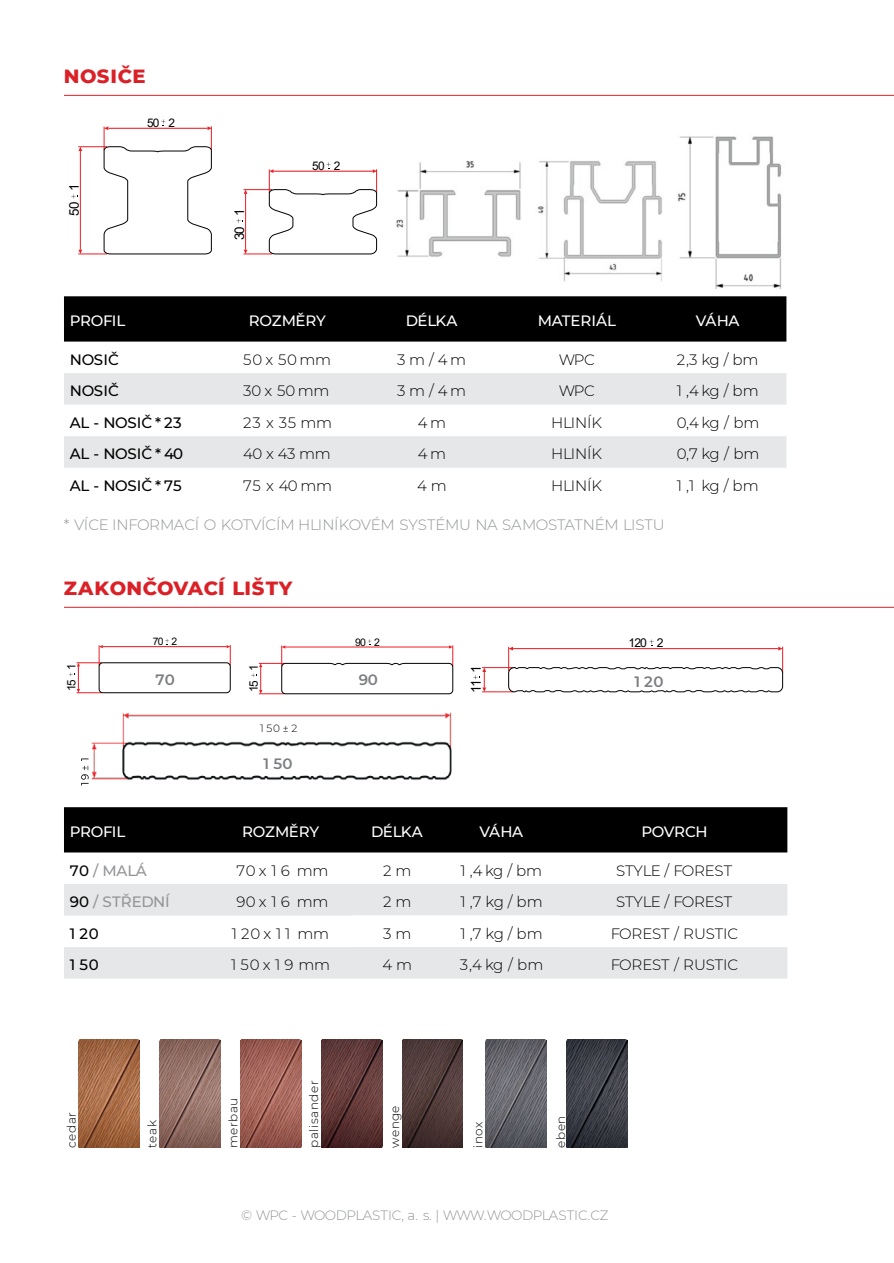
<style>
.page{position:relative;width:894px;height:1263px;background:#fff}
.page>*{position:absolute;margin:0;border:0;box-sizing:border-box;transform-origin:0 0}
.t1{font:800 19.5px "Montserrat";letter-spacing:.025em;color:#da2128}
.t2{font:300 15px "Montserrat";color:#000}
.t3{font:500 15px "Montserrat";letter-spacing:-.01em;color:#fff}
.t4{font:300 15px "Montserrat";letter-spacing:-.02em;color:#939598}
.t5{font:500 15px "Montserrat";letter-spacing:-.015em;color:#000}
.t6{font:500 15px "Montserrat";color:#939598}
.t7{font:600 15px "Montserrat";letter-spacing:.02em;color:#7c7e81}
.t8{font:300 15px "Montserrat";letter-spacing:.235em;color:#000}
.t9{font:300 15px "Montserrat";letter-spacing:.265em;color:#000}
.t10{font:13.65px "Arial";color:#000}
.t11{font:300 13.5px "Montserrat";letter-spacing:-.035em;color:#939598}
.t12{font:13.35px "Arial";color:#000}
.t13{font:12.15px "Arial";color:#000}
.t14{font:300 12px "Montserrat";letter-spacing:.04em;color:#000}
.t15{font:11.85px "Arial";color:#000}
.t16{font:11.7px "Arial";color:#000}
.t17{font:300 10.5px "Montserrat";color:#000}
.t18{font:10.5px "Arial";color:#000}
.t19{font:10.35px "Arial";color:#000}
.s1{color:#000}
</style>
<div class="page">
<hr style="left:64px;top:95px;width:829px;height:1px;background:#da2128">
<div style="left:64px;top:296px;width:722px;height:46px;background:#000"></div>
<svg style="left:64px;top:373px;width:722px;height:95px;fill:#e6e7e8"></svg>
<hr style="left:64px;top:607px;width:829px;height:1px;background:#da2128">
<hr style="left:103px;top:646px;width:123px;height:1px;background:#ed1d24">
<svg style="left:165px;top:639px;width:4px;height:6px"></svg>
<svg style="left:226px;top:645px;width:5px;height:20px"></svg>
<svg style="left:69px;top:645px;width:34px;height:48px"></svg>
<div style="left:99px;top:662px;width:132px;height:31px;border:1px solid #000;border-radius:4px"></div>
<div style="left:64px;top:807px;width:723px;height:45px;background:#000"></div>
<svg style="left:64px;top:884px;width:723px;height:95px;fill:#e6e7e8"></svg>
<svg style="left:353px;top:915px;width:208px;height:32px"></svg>
<svg style="left:251px;top:639px;width:202px;height:55px"></svg>
<hr style="left:482px;top:692px;width:31px;height:1px;background:#ed1d24">
<hr style="left:482px;top:667px;width:31px;height:1px;background:#ed1d24">
<svg style="left:473px;top:668px;width:13px;height:24px"></svg>
<svg style="left:507px;top:640px;width:276px;height:53px"></svg>
<img style="left:79px;top:1040px;width:60px;height:108px">
<img style="left:160px;top:1040px;width:60px;height:108px">
<img style="left:241px;top:1040px;width:60px;height:108px">
<img style="left:321px;top:1040px;width:61px;height:108px">
<img style="left:402px;top:1040px;width:61px;height:108px">
<img style="left:486px;top:1040px;width:60px;height:108px">
<img style="left:567px;top:1040px;width:60px;height:108px">
<svg style="left:71px;top:119px;width:141px;height:136px"></svg>
<svg style="left:236px;top:162px;width:141px;height:93px"></svg>
<img style="left:91px;top:713px;width:361px;height:67px">
<svg style="left:81px;top:758px;width:8px;height:27px"></svg>
<img style="left:396px;top:161px;width:125px;height:96px">
<img style="left:537px;top:161px;width:125px;height:121px">
<img style="left:678px;top:136px;width:104px;height:152px">
<svg style="left:613px;top:262px;width:3px;height:10px"></svg>
<h1 class="t1" style="left:64px;top:64px;width:83px">NOSIČE</h1>
<p class="t12" style="left:69px;top:216px;width:34px;rotate:-90deg">50 1</p>
<p class="t15" style="left:147px;top:118px;width:30px">50 2</p>
<p class="t12" style="left:234px;top:240px;width:34px;rotate:-90deg">30 1</p>
<p class="t15" style="left:312px;top:161px;width:30px">50 2</p>
<p class="t3" style="left:70px;top:312px;width:57px">PROFIL</p>
<p class="t3" style="left:249px;top:312px;width:79px">ROZMĚRY</p>
<p class="t3" style="left:406px;top:312px;width:53px">DÉLKA</p>
<p class="t3" style="left:538px;top:312px;width:80px">MATERIÁL</p>
<p class="t3" style="left:695px;top:312px;width:45px">VÁHA</p>
<p class="t5" style="left:70px;top:350px;width:50px">NOSIČ</p>
<p class="t2" style="left:243px;top:350px;width:89px">50x 50mm</p>
<p class="t2" style="left:397px;top:350px;width:70px">3m/4m</p>
<p class="t2" style="left:558px;top:350px;width:38px">WPC</p>
<p class="t2" style="left:677px;top:350px;width:83px">2,3 kg / bm</p>
<p class="t5" style="left:70px;top:382px;width:50px">NOSIČ</p>
<p class="t2" style="left:243px;top:382px;width:88px">30 x 50mm</p>
<p class="t2" style="left:397px;top:382px;width:70px">3m/4m</p>
<p class="t2" style="left:558px;top:382px;width:38px">WPC</p>
<p class="t2" style="left:677px;top:382px;width:83px">1,4kg/bm</p>
<p class="t5" style="left:70px;top:413px;width:113px">AL - NOSIČ * 23</p>
<p class="t2" style="left:243px;top:413px;width:90px">23 x 35mm</p>
<p class="t2" style="left:418px;top:413px;width:30px">4m</p>
<p class="t2" style="left:551px;top:413px;width:52px">HLINÍK</p>
<p class="t2" style="left:677px;top:413px;width:84px">0,4 kg / bm</p>
<p class="t5" style="left:70px;top:445px;width:115px">AL - NOSIČ * 40</p>
<p class="t2" style="left:243px;top:445px;width:89px">40 x 43 mm</p>
<p class="t2" style="left:418px;top:445px;width:30px">4m</p>
<p class="t2" style="left:551px;top:445px;width:52px">HLINÍK</p>
<p class="t2" style="left:677px;top:445px;width:84px">0,7 kg / bm</p>
<p class="t5" style="left:70px;top:476px;width:113px">AL - NOSIČ * 75</p>
<p class="t2" style="left:243px;top:476px;width:90px">75 x 40mm</p>
<p class="t2" style="left:417px;top:476px;width:31px">4 m</p>
<p class="t2" style="left:551px;top:476px;width:52px">HLINÍK</p>
<p class="t2" style="left:677px;top:476px;width:83px">1,1 kg/bm</p>
<p class="t4" style="left:64px;top:516px;width:602px">* VÍCE INFORMACÍ O KOTVÍCÍM HLINÍKOVÉM SYSTÉMU NA SAMOSTATNÉM LISTU</p>
<h1 class="t1" style="left:64px;top:576px;width:230px">ZAKONČOVACÍ LIŠTY</h1>
<p class="t19" style="left:153px;top:638px;width:26px">70 2</p>
<p class="t18" style="left:355px;top:638px;width:26px">90 2</p>
<p class="t13" style="left:628px;top:638px;width:37px">120 2</p>
<p class="t16" style="left:67px;top:691px;width:30px;rotate:-90deg">15 1</p>
<p class="t15" style="left:249px;top:692px;width:30px;rotate:-90deg">15 1</p>
<p class="t10" style="left:471px;top:693px;width:29px;rotate:-90deg">11 1</p>
<p class="t7" style="left:155px;top:670px;width:21px">70</p>
<p class="t7" style="left:359px;top:670px;width:21px">90</p>
<p class="t7" style="left:634px;top:673px;width:31px">1 20</p>
<p class="t17" style="left:260px;top:722px;width:39px">150±2</p>
<p class="t7" style="left:263px;top:755px;width:31px">1 50</p>
<p class="t3" style="left:70px;top:823px;width:57px">PROFIL</p>
<p class="t3" style="left:242px;top:823px;width:79px">ROZMĚRY</p>
<p class="t3" style="left:371px;top:823px;width:53px">DÉLKA</p>
<p class="t3" style="left:479px;top:823px;width:45px">VÁHA</p>
<p class="t3" style="left:641px;top:823px;width:68px">POVRCH</p>
<p class="t6" style="left:70px;top:861px;width:78px"><span class="s1">70</span> / MALÁ</p>
<p class="t2" style="left:236px;top:861px;width:93px">70x16 mm</p>
<p class="t2" style="left:383px;top:861px;width:30px">2 m</p>
<p class="t2" style="left:460px;top:861px;width:83px">1,4kg/bm</p>
<p class="t2" style="left:616px;top:861px;width:118px">STYLE / FOREST</p>
<p class="t6" style="left:70px;top:892px;width:101px"><span class="s1">90</span> / STŘEDNÍ</p>
<p class="t2" style="left:236px;top:892px;width:93px">90x16 mm</p>
<p class="t2" style="left:383px;top:892px;width:30px">2 m</p>
<p class="t2" style="left:460px;top:892px;width:84px">1,7kg/bm</p>
<p class="t2" style="left:616px;top:892px;width:118px">STYLE / FOREST</p>
<p class="t5" style="left:70px;top:924px;width:30px">1 20</p>
<p class="t8" style="left:232px;top:924px;width:99px">120x11 mm</p>
<p class="t2" style="left:383px;top:924px;width:30px">3 m</p>
<p class="t2" style="left:460px;top:924px;width:84px">1,7kg/bm</p>
<p class="t2" style="left:611px;top:924px;width:129px">FOREST / RUSTIC</p>
<p class="t5" style="left:70px;top:955px;width:30px">1 50</p>
<p class="t9" style="left:231px;top:955px;width:100px">150x19mm</p>
<p class="t2" style="left:382px;top:955px;width:31px">4 m</p>
<p class="t2" style="left:460px;top:955px;width:85px">3,4 kg / bm</p>
<p class="t2" style="left:611px;top:955px;width:129px">FOREST / RUSTIC</p>
<p class="t14" style="left:64px;top:1148px;width:37px;rotate:-90deg">cedar</p>
<p class="t14" style="left:145px;top:1148px;width:29px;rotate:-90deg">teak</p>
<p class="t14" style="left:226px;top:1148px;width:52px;rotate:-90deg">merbau</p>
<p class="t14" style="left:307px;top:1148px;width:69px;rotate:-90deg">palisander</p>
<p class="t14" style="left:387px;top:1148px;width:44px;rotate:-90deg">wenge</p>
<p class="t14" style="left:471px;top:1148px;width:28px;rotate:-90deg">inox</p>
<p class="t14" style="left:553px;top:1148px;width:34px;rotate:-90deg">eben</p>
<p class="t11" style="left:241px;top:1207px;width:369px">© WPC - WOODPLASTIC, a. s. | WWW.WOODPLASTIC.CZ</p>
</div>
